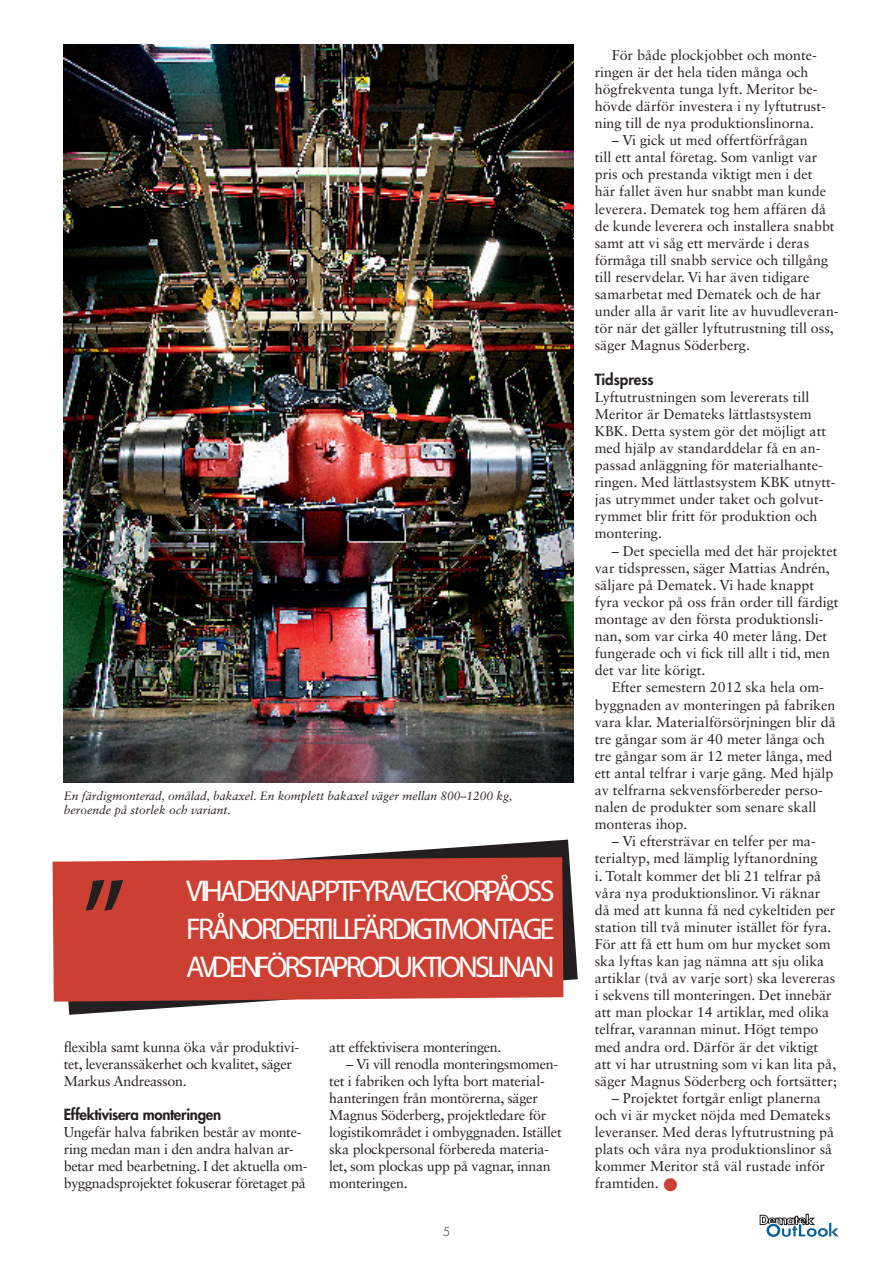
<style>
.page{position:relative;width:893px;height:1263px;background:#fff}
.page>*{position:absolute;margin:0;border:0;box-sizing:border-box;transform-origin:0 0}
.Rubbe{font:125.85px "Myriad Pro";color:#231f20}
.Citat{font:30px/38px "Myriad Pro";letter-spacing:-.1em;color:#fff;text-align:justify}
.underrubbe_10{font:800 15px "Futura Std";letter-spacing:-.02em;color:#231f20}
.underrubbe_10-2{font:800 15px "Futura Std";color:#231f20}
.Bröd{font:14.25px/17.1px "Sabon LT Std";color:#231f20}
.Bröd-2{font:14.25px/17.1px "Sabon LT Std";letter-spacing:-.02em;color:#231f20}
.Bröd_utan{font:14.25px/17.1px "Sabon LT Std";color:#231f20}
.Bröd_utan-2{font:14.25px/17.1px "Sabon LT Std";letter-spacing:-.02em;color:#231f20}
.Bildtext{font:italic 12px/14.4px "Sabon LT Std";color:#231f20}
.t1{font:300 12px "Futura Std";color:#231f20}
.s1{color:#cc4033}
</style>
<div class="page">
<svg style="left:760px;top:1214px;width:79px;height:23px"></svg>
<svg style="left:68px;top:840px;width:510px;height:175px"></svg>
<div style="left:53px;top:857px;width:510px;height:145px;background:#cc4033"></div>
<img style="left:64px;top:44px;width:509px;height:738px">
<p class="Bildtext" style="left:64px;top:788px;width:450px">En färdigmonterad, omålad, bakaxel. En komplett bakaxel väger mellan 800–1200 kg, beroende på storlek och variant.</p>
<p class="Rubbe" style="left:81px;top:846px;width:46px">’’</p>
<p class="Citat" style="left:186px;top:871px;width:370px">VIHADE KNAPPT FYRA VECKOR PÅ OSS FRÅN ORDER TILL FÄRDIGT MONTAGE AV DEN FÖRSTA PRODUKTIONSLINAN</p>
<p class="Bröd-2" style="left:64px;top:1038px;width:237px">flexibla samt kunna öka vår produktivi&shy;tet, leveranssäkerhet och kvalitet, säger<br>Markus Andreasson.</p>
<p class="underrubbe_10" style="left:64px;top:1105px;width:159px">Effektivisera monteringen</p>
<p class="Bröd_utan-2" style="left:64px;top:1123px;width:245px">Ungefär halva fabriken består av monte&shy;ring medan man i den andra halvan ar&shy;betar med bearbetning. I det aktuella om&shy;byggnadsprojektet fokuserar företaget på</p>
<p class="Bröd_utan-2" style="left:329px;top:1038px;width:174px">att effektivisera monteringen.</p>
<p class="Bröd-2" style="left:329px;top:1055px;width:234px;text-indent:17px">– Vi vill renodla monteringsmomen&shy;tet i fabriken och lyfta bort material&shy;hanteringen från montörerna, säger Magnus Söderberg, projektledare för logistikområdet i ombyggnaden. Istället ska plockpersonal förbereda materia&shy;let, som plockas upp på vagnar, innan monteringen.</p>
<p class="t1" style="left:443px;top:1224px;width:9px">5</p>
<p class="Bröd" style="left:595px;top:46px;width:233px;text-indent:17px">För både plockjobbet och monte&shy;ringen är det hela tiden många och högfrekventa tunga lyft. Meritor be&shy;hövde därför investera i ny lyftutrust&shy;ning till de nya produktionslinorna.</p>
<p class="Bröd" style="left:595px;top:131px;width:245px;text-indent:17px">– Vi gick ut med offertförfrågan<br>till ett antal företag. Som vanligt var pris och prestanda viktigt men i det<br>här fallet även hur snabbt man kunde leverera. Dematek tog hem affären då de kunde leverera och installera snabbt samt att vi såg ett mervärde i deras förmåga till snabb service och tillgång till reservdelar. Vi har även tidigare samarbetat med Dematek och de har under alla år varit lite av huvudleveran&shy;tör när det gäller lyftutrustning till oss, säger Magnus Söderberg.</p>
<p class="underrubbe_10-2" style="left:595px;top:369px;width:60px">Tidspress</p>
<p class="Bröd_utan" style="left:595px;top:388px;width:242px">Lyftutrustningen som levererats till Meritor är Demateks lättlastsystem KBK. Detta system gör det möjligt att med hjälp av standarddelar få en an&shy;passad anläggning för materialhante&shy;ringen. Med lättlastsystem KBK utnytt&shy;jas utrymmet under taket och golvut&shy;rymmet blir fritt för produktion och montering.</p>
<p class="Bröd" style="left:595px;top:542px;width:245px;text-indent:17px">– Det speciella med det här projektet var tidspressen, säger Mattias Andrén, säljare på Dematek. Vi hade knappt fyra veckor på oss från order till färdigt montage av den första produktionsli&shy;nan, som var cirka 40 meter lång. Det fungerade och vi fick till allt i tid, men det var lite körigt.</p>
<p class="Bröd" style="left:595px;top:679px;width:243px;text-indent:17px">Efter semestern 2012 ska hela om&shy;byggnaden av monteringen på fabriken vara klar. Materialförsörjningen blir då tre gångar som är 40 meter långa och tre gångar som är 12 meter långa, med ett antal telfrar i varje gång. Med hjälp av telfrarna sekvensförbereder perso&shy;nalen de produkter som senare skall monteras ihop.</p>
<p class="Bröd" style="left:595px;top:833px;width:244px;text-indent:17px">– Vi eftersträvar en telfer per ma&shy;terialtyp, med lämplig lyftanordning<br>i. Totalt kommer det bli 21 telfrar på våra nya produktionslinor. Vi räknar då med att kunna få ned cykeltiden per station till två minuter istället för fyra.<br>För att få ett hum om hur mycket som ska lyftas kan jag nämna att sju olika artiklar (två av varje sort) ska levereras i sekvens till monteringen. Det innebär att man plockar 14 artiklar, med olika telfrar, varannan minut. Högt tempo med andra ord. Därför är det viktigt att vi har utrustning som vi kan lita på, säger Magnus Söderberg och fortsätter;</p>
<p class="Bröd" style="left:595px;top:1089px;width:241px;text-indent:17px">– Projektet fortgår enligt planerna och vi är mycket nöjda med Demateks leveranser. Med deras lyftutrustning på plats och våra nya produktionslinor så kommer Meritor stå väl rustade inför framtiden. <span class="s1">●</span></p>
</div>
